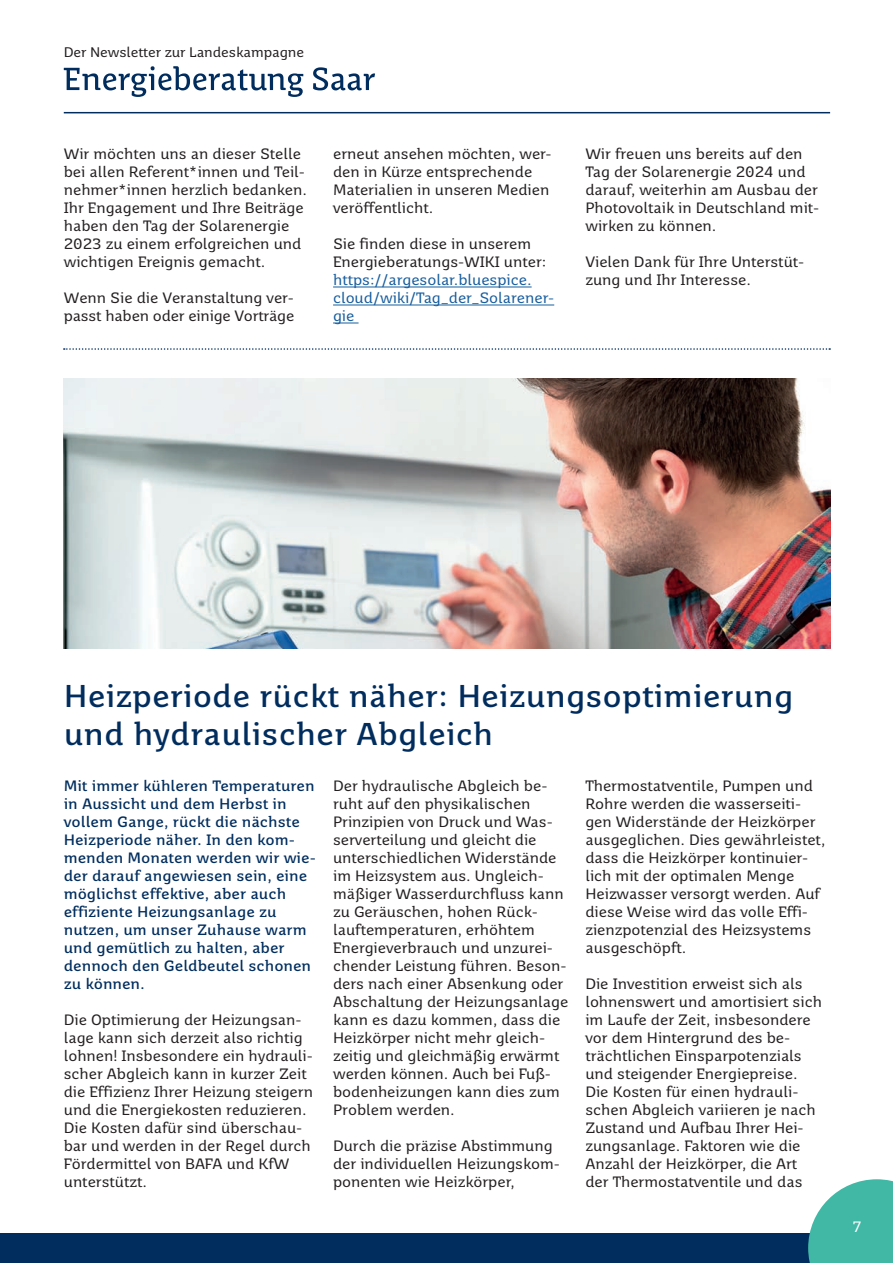
<style>
.page{position:relative;width:893px;height:1263px;background:#fff}
.page>*{position:absolute;margin:0;border:0;box-sizing:border-box;transform-origin:0 0}
.t1{font:700 31.5px/37.8px "Saar 1450 Text";color:#002d5e}
.t2{font:15px/18px "Saar 1450 Text";letter-spacing:-.005em;color:#231f20}
.t3{font:700 15px/18px "Saar 1450 Text";letter-spacing:-.005em;color:#002d5e}
.t4{font:15px/18px "Saar 1450 Text";letter-spacing:-.005em;color:#175d9e}
.t5{font:15px "Saar 1450 Text";color:#fff}
.t6{font:13.95px "Saar 1450 Text";letter-spacing:-.01em;color:#231f20}
</style>
<div class="page">
<div style="left:0;top:1233px;width:893px;height:30px;background:#002d5e"></div>
<svg style="left:808px;top:1179px;width:85px;height:84px;background:#5cc1b2"></svg>
<svg style="left:64px;top:66px;width:311px;height:31px"></svg>
<hr style="left:64px;top:112px;width:766px;height:1px;background:#002d5e">
<hr style="left:333px;top:287px;width:199px;height:1px;background:#175d9e">
<hr style="left:333px;top:305px;width:221px;height:1px;background:#175d9e">
<svg style="left:333px;top:323px;width:26px;height:1px"></svg>
<img style="left:64px;top:378px;width:766px;height:270px">
<svg style="left:64px;top:348px;width:766px;height:2px"></svg>
<p class="t6" style="left:64px;top:44px;width:242px">Der Newsletter zur Landeskampagne</p>
<p class="t2" style="left:64px;top:145px;width:245px">Wir möchten uns an dieser Stelle bei allen Referent*innen und Teil&shy;nehmer*innen herzlich bedanken.<br>Ihr Engagement und Ihre Beiträge haben den Tag der Solarenergie<br>2023 zu einem erfolgreichen und wichtigen Ereignis gemacht.</p>
<p class="t2" style="left:64px;top:289px;width:232px">Wenn Sie die Veranstaltung ver&shy;passt haben oder einige Vorträge</p>
<p class="t2" style="left:333px;top:145px;width:220px">erneut ansehen möchten, wer&shy;den in Kürze entsprechende<br>Materialien in unseren Medien veröffentlicht.</p>
<p class="t2" style="left:333px;top:235px;width:215px">Sie finden diese in unserem<br>Energieberatungs-WIKI unter:</p>
<p class="t4" style="left:333px;top:271px;width:223px">https://argesolar.bluespice. cloud/wiki/Tag_der_Solarener&shy;gie</p>
<p class="t2" style="left:585px;top:145px;width:235px">Wir freuen uns bereits auf den<br>Tag der Solarenergie 2024 und darauf, weiterhin am Ausbau der<br>Photovoltaik in Deutschland mit&shy;wirken zu können.</p>
<p class="t2" style="left:585px;top:253px;width:220px">Vielen Dank für Ihre Unterstüt&shy;zung und Ihr Interesse.</p>
<h1 class="t1" style="left:64px;top:677px;width:731px">Heizperiode rückt näher: Heizungsoptimierung und hydraulischer Abgleich</h1>
<p class="t3" style="left:64px;top:776px;width:254px">Mit immer kühleren Temperaturen in Aussicht und dem Herbst in vollem Gange, rückt die nächste<br>Heizperiode näher. In den kom&shy;menden Monaten werden wir wie&shy;der darauf angewiesen sein, eine möglichst effektive, aber auch effiziente Heizungsanlage zu nutzen, um unser Zuhause warm und gemütlich zu halten, aber dennoch den Geldbeutel schonen zu können.</p>
<p class="t2" style="left:64px;top:1010px;width:251px">Die Optimierung der Heizungsan&shy;lage kann sich derzeit also richtig lohnen! Insbesondere ein hydrauli&shy;scher Abgleich kann in kurzer Zeit die Effizienz Ihrer Heizung steigern und die Energiekosten reduzieren.<br>Die Kosten dafür sind überschau&shy;bar und werden in der Regel durch<br>Fördermittel von BAFA und KfW unterstützt.</p>
<p class="t2" style="left:333px;top:776px;width:237px">Der hydraulische Abgleich be&shy;ruht auf den physikalischen<br>Prinzipien von Druck und Was&shy;serverteilung und gleicht die unterschiedlichen Widerstände im Heizsystem aus. Ungleich&shy;mäßiger Wasserdurchfluss kann zu Geräuschen, hohen Rück&shy;lauftemperaturen, erhöhtem<br>Energieverbrauch und unzurei&shy;chender Leistung führen. Beson&shy;ders nach einer Absenkung oder<br>Abschaltung der Heizungsanlage kann es dazu kommen, dass die<br>Heizkörper nicht mehr gleich&shy;zeitig und gleichmäßig erwärmt werden können. Auch bei Fuß&shy;bodenheizungen kann dies zum<br>Problem werden.</p>
<p class="t2" style="left:333px;top:1136px;width:228px">Durch die präzise Abstimmung der individuellen Heizungskom&shy;ponenten wie Heizkörper,</p>
<p class="t2" style="left:585px;top:776px;width:242px">Thermostatventile, Pumpen und<br>Rohre werden die wasserseiti&shy;gen Widerstände der Heizkörper ausgeglichen. Dies gewährleistet, dass die Heizkörper kontinuier&shy;lich mit der optimalen Menge<br>Heizwasser versorgt werden. Auf diese Weise wird das volle Effi&shy;zienzpotenzial des Heizsystems ausgeschöpft.</p>
<p class="t2" style="left:585px;top:974px;width:238px">Die Investition erweist sich als lohnenswert und amortisiert sich im Laufe der Zeit, insbesondere vor dem Hintergrund des be&shy;trächtlichen Einsparpotenzials und steigender Energiepreise.<br>Die Kosten für einen hydrauli&shy;schen Abgleich variieren je nach<br>Zustand und Aufbau Ihrer Hei&shy;zungsanlage. Faktoren wie die<br>Anzahl der Heizkörper, die Art der Thermostatventile und das</p>
<p class="t5" style="left:853px;top:1218px;width:11px">7</p>
</div>
